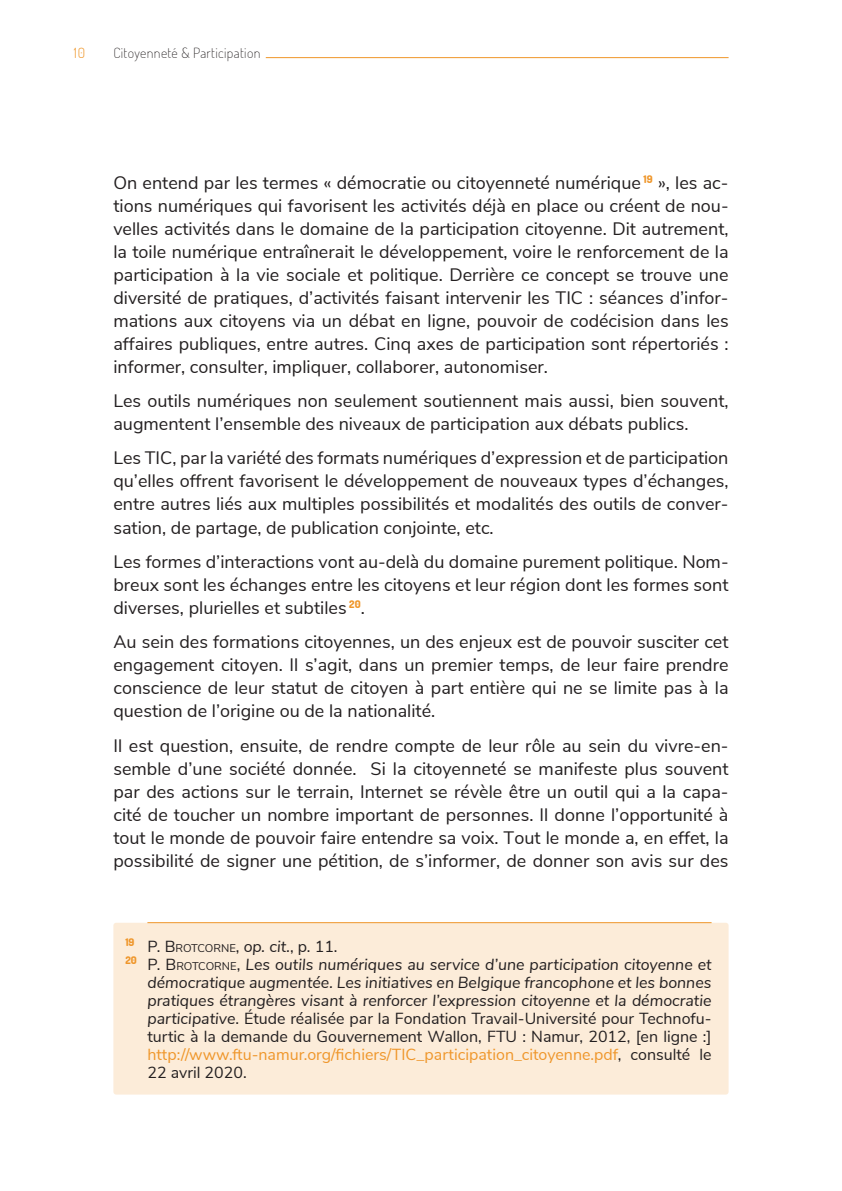
<style>
.page{position:relative;width:842px;height:1191px;background:#fff}
.page>*{position:absolute;margin:0;border:0;box-sizing:border-box;transform-origin:0 0}
.t1{font:18px/23px "Nunito Sans";color:#231f20;text-align:justify}
.t2{font:italic 16px/18px "Nunito Sans";color:#231f20;text-align:justify}
.t3{font:200 14px "Dosis";letter-spacing:.025em;color:#231f20}
.t4{font:300 14px "Dosis";color:#ef962a}
.t5{font:11.2px "Nunito Sans";letter-spacing:-.005em;color:#231f20}
.s1{font-size:16px}
.s2{font-style:italic;font-size:16px}
.s3{font-style:normal}
.s4{font-style:normal;font-size:11.2px}
.s5{font-style:normal;color:#ef962a}
</style>
<div class="page">
<hr style="left:113px;top:57px;width:616px;height:1px;background:#ef962a">
<div style="left:108px;top:52px;width:158px;height:10px;background:#fff"></div>
<div style="left:113px;top:922px;width:616px;height:172px;background:#fcecd9;border-radius:3px"></div>
<hr style="left:147px;top:922px;width:564px;height:1px;background:#ef962a">
<p class="t4" style="left:74px;top:44px;width:13px">10</p>
<p class="t3" style="left:113px;top:44px;width:149px">Citoyenneté &amp; Participation</p>
<p class="t1" style="left:113px;top:170px;width:617px">On entend par les termes « démocratie ou citoyenneté numérique <sup>19</sup> », les ac&shy;tions numériques qui favorisent les activités déjà en place ou créent de nou&shy;velles activités dans le domaine de la participation citoyenne. Dit autrement, la toile numérique entraînerait le développement, voire le renforcement de la participation à la vie sociale et politique. Derrière ce concept se trouve une diversité de pratiques, d’activités faisant intervenir les TIC : séances d’infor&shy;mations aux citoyens via un débat en ligne, pouvoir de codécision dans les affaires publiques, entre autres. Cinq axes de participation sont répertoriés : informer, consulter, impliquer, collaborer, autonomiser.</p>
<p class="t1" style="left:113px;top:388px;width:617px">Les outils numériques non seulement soutiennent mais aussi, bien souvent, augmentent l’ensemble des niveaux de participation aux débats publics.</p>
<p class="t1" style="left:113px;top:445px;width:617px">Les TIC, par la variété des formats numériques d’expression et de participation qu’elles offrent favorisent le développement de nouveaux types d’échanges, entre autres liés aux multiples possibilités et modalités des outils de conver&shy;sation, de partage, de publication conjointe, etc.</p>
<p class="t1" style="left:113px;top:549px;width:617px">Les formes d’interactions vont au-delà du domaine purement politique. Nom&shy;breux sont les échanges entre les citoyens et leur région dont les formes sont diverses, plurielles et subtiles <sup>20</sup>.</p>
<p class="t1" style="left:113px;top:629px;width:617px">Au sein des formations citoyennes, un des enjeux est de pouvoir susciter cet engagement citoyen. Il s’agit, dans un premier temps, de leur faire prendre conscience de leur statut de citoyen à part entière qui ne se limite pas à la question de l’origine ou de la nationalité.</p>
<p class="t1" style="left:113px;top:732px;width:617px">Il est question, ensuite, de rendre compte de leur rôle au sein du vivre-en&shy;semble d’une société donnée. Si la citoyenneté se manifeste plus souvent par des actions sur le terrain, Internet se révèle être un outil qui a la capa&shy;cité de toucher un nombre important de personnes. Il donne l’opportunité à tout le monde de pouvoir faire entendre sa voix. Tout le monde a, en effet, la possibilité de signer une pétition, de s’informer, de donner son avis sur des</p>
<p class="t5" style="left:125px;top:939px;width:214px"><sup>19</sup> <span class="s1">P. B</span>ROTCORNE<span class="s1">,</span> <span class="s2">op. cit.</span><span class="s1">, p. 11.</span></p>
<p class="t2" style="left:147px;top:954px;width:566px;text-indent:-22px"><sup>20</sup> <span class="s3">P. B</span><span class="s4">ROTCORNE</span><span class="s3">,</span> Les outils numériques au service d’une participation citoyenne et démocratique augmentée. Les initiatives en Belgique francophone et les bonnes pratiques étrangères visant à renforcer l’expression citoyenne et la démocratie participative<span class="s3">. Étude réalisée par la Fondation Travail-Université pour Technofu&shy;turtic à la demande du Gouvernement Wallon, FTU : Namur, 2012, [en ligne :] </span><span class="s5">http://www.ftu-namur.org/fichiers/TIC_participation_citoyenne.pdf</span><span class="s3">, consulté le 22 avril 2020.</span></p>
</div>
